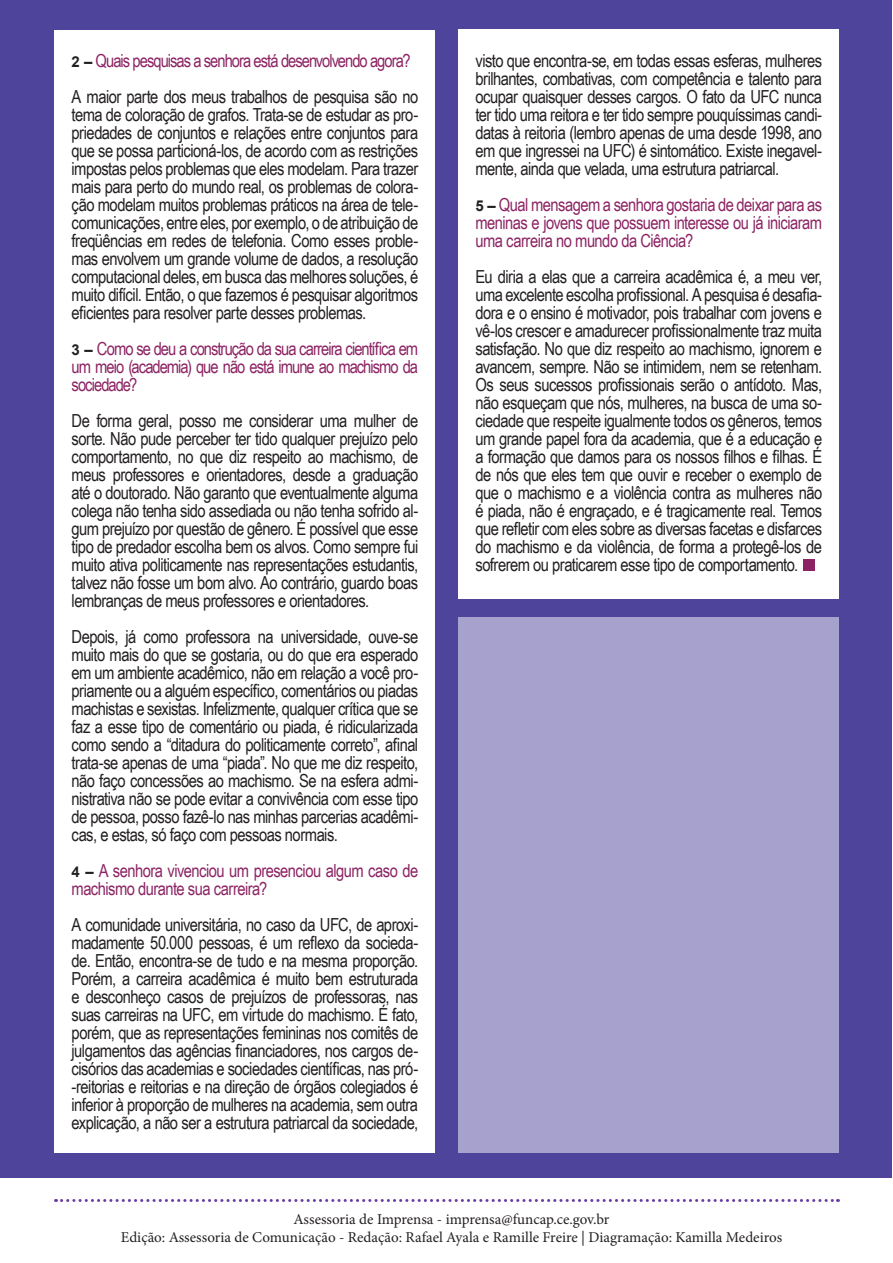
<style>
.page{position:relative;width:893px;height:1263px;background:#fff}
.page>*{position:absolute;margin:0;border:0;box-sizing:border-box;transform-origin:0 0}
.t1{font:18px/18px "Arial Narrow";letter-spacing:-.03em;color:#231f20;text-align:justify}
.t2{font:18px/18px "Arial Narrow";letter-spacing:-.035em;color:#8c2464;text-align:justify}
.t3{font:18px "Arial Narrow";letter-spacing:-.055em;color:#8c2464}
.t4{font:15px/18px "Minion Pro";color:#231f20;text-align:center}
.s1{font-family:"Arial";font-weight:700;font-size:15px;color:#231f20}
</style>
<div class="page">
<svg style="left:56px;top:1199px;width:782px;height:3px"></svg>
<div style="left:0;top:0;width:892px;height:1178px;background:#4e449c"></div>
<div style="left:459px;top:30px;width:380px;height:569px;background:#fff"></div>
<div style="left:55px;top:30px;width:380px;height:1122px;background:#fff"></div>
<div style="left:804px;top:559px;width:11px;height:11px;background:#8c2464"></div>
<div style="left:459px;top:617px;width:380px;height:535px;background:#a6a1cd"></div>
<p class="t3" style="left:72px;top:48px;width:340px"><span class="s1">2 –</span> Quais pesquisas a senhora está desenvolvendo agora?</p>
<p class="t1" style="left:72px;top:87px;width:348px">A maior parte dos meus trabalhos de pesquisa são no tema de coloração de grafos. Trata-se de estudar as pro&shy;priedades de conjuntos e relações entre conjuntos para que se possa particioná-los, de acordo com as restrições impostas pelos problemas que eles modelam. Para trazer mais para perto do mundo real, os problemas de colora&shy;ção modelam muitos problemas práticos na área de tele&shy;comunicações, entre eles, por exemplo, o de atribuição de freqüências em redes de telefonia. Como esses proble&shy;mas envolvem um grande volume de dados, a resolução computacional deles, em busca das melhores soluções, é muito difícil. Então, o que fazemos é pesquisar algoritmos eficientes para resolver parte desses problemas.</p>
<p class="t2" style="left:72px;top:339px;width:348px"><span class="s1">3 –</span> Como se deu a construção da sua carreira científica em um meio (academia) que não está imune ao machismo da sociedade?</p>
<p class="t1" style="left:72px;top:411px;width:348px">De forma geral, posso me considerar uma mulher de sorte. Não pude perceber ter tido qualquer prejuízo pelo comportamento, no que diz respeito ao machismo, de meus professores e orientadores, desde a graduação até o doutorado. Não garanto que eventualmente alguma colega não tenha sido assediada ou não tenha sofrido al&shy;gum prejuízo por questão de gênero. É possível que esse tipo de predador escolha bem os alvos. Como sempre fui muito ativa politicamente nas representações estudantis, talvez não fosse um bom alvo. Ao contrário, guardo boas lembranças de meus professores e orientadores.</p>
<p class="t1" style="left:72px;top:627px;width:348px">Depois, já como professora na universidade, ouve-se muito mais do que se gostaria, ou do que era esperado em um ambiente acadêmico, não em relação a você pro&shy;priamente ou a alguém específico, comentários ou piadas machistas e sexistas. Infelizmente, qualquer crítica que se faz a esse tipo de comentário ou piada, é ridicularizada como sendo a “ditadura do politicamente correto”, afinal trata-se apenas de uma “piada”. No que me diz respeito, não faço concessões ao machismo. Se na esfera admi&shy;nistrativa não se pode evitar a convivência com esse tipo de pessoa, posso fazê-lo nas minhas parcerias acadêmi&shy;cas, e estas, só faço com pessoas normais.</p>
<p class="t2" style="left:72px;top:861px;width:348px"><span class="s1">4 –</span> A senhora vivenciou um presenciou algum caso de machismo durante sua carreira?</p>
<p class="t1" style="left:72px;top:915px;width:348px">A comunidade universitária, no caso da UFC, de aproxi&shy;madamente 50.000 pessoas, é um reflexo da socieda&shy;de. Então, encontra-se de tudo e na mesma proporção.<br>Porém, a carreira acadêmica é muito bem estruturada e desconheço casos de prejuízos de professoras, nas suas carreiras na UFC, em virtude do machismo. É fato, porém, que as representações femininas nos comitês de julgamentos das agências financiadores, nos cargos de&shy;cisórios das academias e sociedades científicas, nas pró--reitorias e reitorias e na direção de órgãos colegiados é inferior à proporção de mulheres na academia, sem outra explicação, a não ser a estrutura patriarcal da sociedade,</p>
<p class="t1" style="left:475px;top:51px;width:348px">visto que encontra-se, em todas essas esferas, mulheres brilhantes, combativas, com competência e talento para ocupar quaisquer desses cargos. O fato da UFC nunca ter tido uma reitora e ter tido sempre pouquíssimas candi&shy;datas à reitoria (lembro apenas de uma desde 1998, ano em que ingressei na UFC) é sintomático. Existe inegavel&shy;mente, ainda que velada, uma estrutura patriarcal.</p>
<p class="t2" style="left:475px;top:195px;width:348px"><span class="s1">5 –</span> Qual mensagem a senhora gostaria de deixar para as meninas e jovens que possuem interesse ou já iniciaram uma carreira no mundo da Ciência?</p>
<p class="t1" style="left:475px;top:267px;width:348px">Eu diria a elas que a carreira acadêmica é, a meu ver, uma excelente escolha profissional. A pesquisa é desafia&shy;dora e o ensino é motivador, pois trabalhar com jovens e vê-los crescer e amadurecer profissionalmente traz muita satisfação. No que diz respeito ao machismo, ignorem e avancem, sempre. Não se intimidem, nem se retenham.<br>Os seus sucessos profissionais serão o antídoto. Mas, não esqueçam que nós, mulheres, na busca de uma so&shy;ciedade que respeite igualmente todos os gêneros, temos um grande papel fora da academia, que é a educação e a formação que damos para os nossos filhos e filhas. É de nós que eles tem que ouvir e receber o exemplo de que o machismo e a violência contra as mulheres não é piada, não é engraçado, e é tragicamente real. Temos que refletir com eles sobre as diversas facetas e disfarces do machismo e da violência, de forma a protegê-los de sofrerem ou praticarem esse tipo de comportamento.</p>
<p class="t4" style="left:121px;top:1210px;width:663px">Assessoria de Imprensa - imprensa@funcap.ce.gov.br<br>Edição: Assessoria de Comunicação - Redação: Rafael Ayala e Ramille Freire | Diagramação: Kamilla Medeiros</p>
</div>
